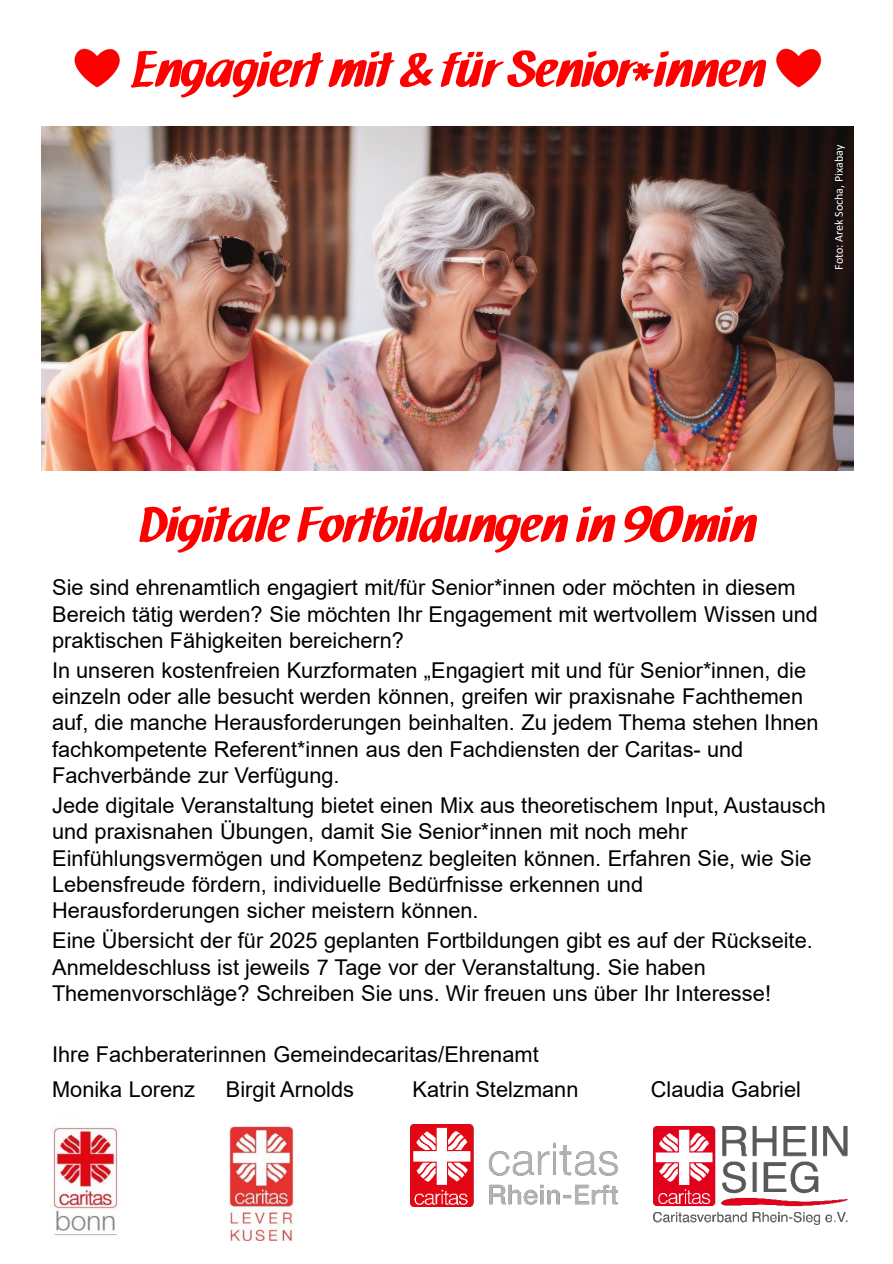
<style>
.page{position:relative;width:893px;height:1264px;background:#fff}
.page>*{position:absolute;margin:0;border:0;box-sizing:border-box;transform-origin:0 0}
.t1{font:51px "Neuland Font 2017";letter-spacing:-.03em;color:#f00}
.t2{font:21.75px/26.1px "Arial";color:#000}
.t3{font:12px "Calibri";letter-spacing:-.005em;color:#fff}
</style>
<div class="page">
<img style="left:41px;top:127px;width:812px;height:343px">
<img style="left:42px;top:48px;width:109px;height:81px">
<img style="left:743px;top:48px;width:109px;height:81px">
<img style="left:52px;top:1127px;width:66px;height:109px">
<img style="left:653px;top:1126px;width:194px;height:97px">
<img style="left:230px;top:1126px;width:63px;height:113px">
<img style="left:410px;top:1124px;width:207px;height:81px">
<p class="t1" style="left:131px;top:45px;width:636px">Engagiert mit &amp; für Senior*innen</p>
<p class="t3" style="left:830px;top:270px;width:127px;rotate:-90deg">Foto: Arek Socha, Pixabay</p>
<p class="t1" style="left:139px;top:500px;width:618px">Digitale Fortbildungen in 90min</p>
<p class="t2" style="left:52px;top:574px;width:767px">Sie sind ehrenamtlich engagiert mit/für Senior*innen oder möchten in diesem<br>Bereich tätig werden? Sie möchten Ihr Engagement mit wertvollem Wissen und praktischen Fähigkeiten bereichern?</p>
<p class="t2" style="left:52px;top:657px;width:768px">In unseren kostenfreien Kurzformaten „Engagiert mit und für Senior*innen, die einzeln oder alle besucht werden können, greifen wir praxisnahe Fachthemen auf, die manche Herausforderungen beinhalten. Zu jedem Thema stehen Ihnen fachkompetente Referent*innen aus den Fachdiensten der Caritas- und Fachverbände zur Verfügung.</p>
<p class="t2" style="left:52px;top:792px;width:775px">Jede digitale Veranstaltung bietet einen Mix aus theoretischem Input, Austausch und praxisnahen Übungen, damit Sie Senior*innen mit noch mehr Einfühlungsvermögen und Kompetenz begleiten können. Erfahren Sie, wie Sie Lebensfreude fördern, individuelle Bedürfnisse erkennen und Herausforderungen sicher meistern können.</p>
<p class="t2" style="left:52px;top:927px;width:762px">Eine Übersicht der für 2025 geplanten Fortbildungen gibt es auf der Rückseite.<br>Anmeldeschluss ist jeweils 7 Tage vor der Veranstaltung. Sie haben<br>Themenvorschläge? Schreiben Sie uns. Wir freuen uns über Ihr Interesse!</p>
<p class="t2" style="left:52px;top:1040px;width:488px">Ihre Fachberaterinnen Gemeindecaritas/Ehrenamt</p>
<p class="t2" style="left:52px;top:1075px;width:144px">Monika Lorenz</p>
<p class="t2" style="left:226px;top:1075px;width:130px">Birgit Arnolds</p>
<p class="t2" style="left:412px;top:1075px;width:167px">Katrin Stelzmann</p>
<p class="t2" style="left:650px;top:1075px;width:152px">Claudia Gabriel</p>
</div>
